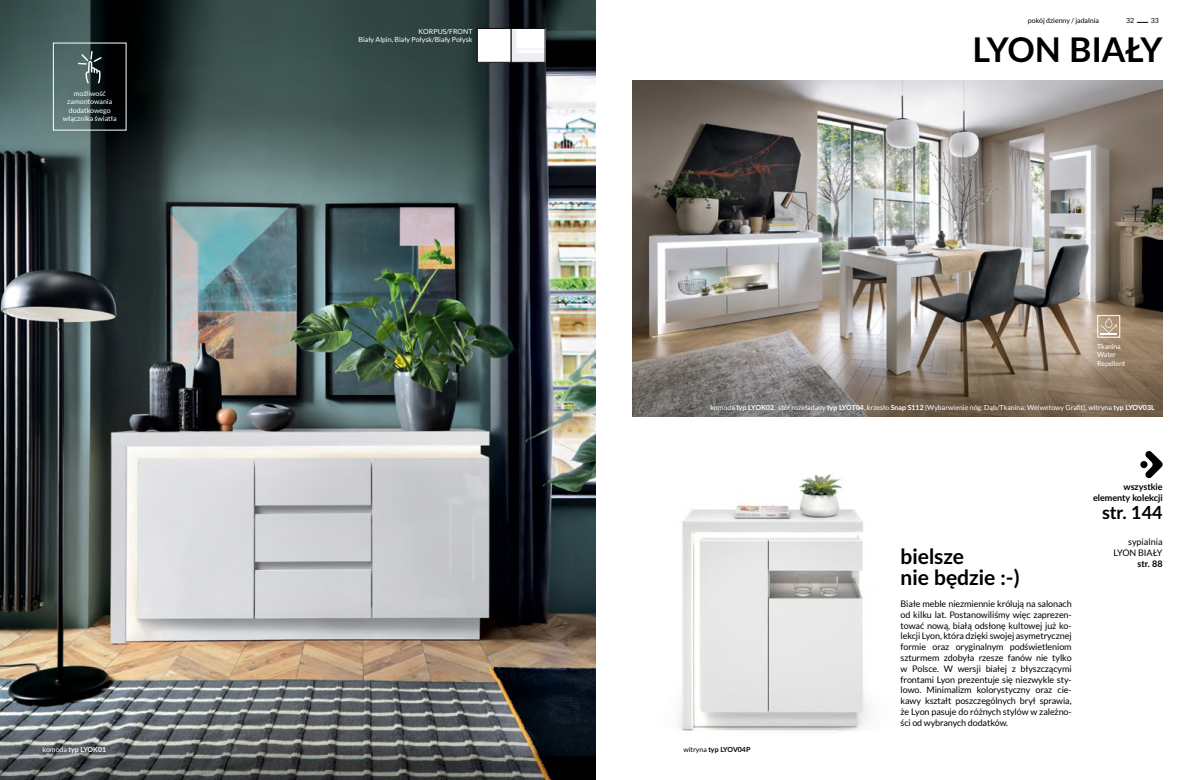
<style>
.page{position:relative;width:1191px;height:780px;background:#fff}
.page>*{position:absolute;margin:0;border:0;box-sizing:border-box;transform-origin:0 0}
.t1{font:700 34px "Lato";color:#000}
.t2{font:700 21px/21px "Lato";color:#000}
.t3{font:700 18px "Lato";color:#000}
.t4{font:9px/10.8px "Lato";letter-spacing:-.01em;color:#000;text-align:justify}
.t5{font:700 9px/10.8px "Lato";color:#000;text-align:right}
.t6{font:7px/8.4px "Lato";color:#fff;text-align:center}
.t7{font:7px "Lato";color:#000}
.t8{font:7px/8.4px "Lato";letter-spacing:-.025em;color:#fff}
.t9{font:700 7px "Lato";color:#000}
.t10{font:700 7px "Lato";color:#fff}
.s1{font-weight:400}
.s2{font-weight:700}
</style>
<div class="page">
<img style="left:0;top:0;width:595px;height:780px">
<svg style="left:78px;top:51px;width:24px;height:34px"></svg>
<div style="left:53px;top:43px;width:74px;height:88px;border:1px solid #fff"></div>
<img style="left:479px;top:30px;width:30px;height:30px">
<div style="left:477px;top:28px;width:34px;height:34px;border:1px solid #000"></div>
<svg style="left:513px;top:30px;width:30px;height:30px"></svg>
<img style="left:632px;top:81px;width:530px;height:335px">
<svg style="left:1100px;top:317px;width:17px;height:18px"></svg>
<div style="left:1097px;top:315px;width:23px;height:22px;border:1px solid #fff"></div>
<svg style="left:1145px;top:451px;width:17px;height:27px"></svg>
<div style="left:1140px;top:461px;width:7px;height:7px;background:#000;border-radius:50%"></div>
<img style="left:678px;top:474px;width:189px;height:257px">
<svg style="left:1136px;top:22px;width:12px;height:1px"></svg>
<p class="t6" style="left:63px;top:89px;width:55px">możliwość zamontowania dodatkowego włącznika światła</p>
<p class="t10" style="left:43px;top:743px;width:65px"><span class="s1">komoda</span> typ LYOK01</p>
<p class="t6" style="left:358px;top:27px;width:115px;text-align:right">KORPUS/FRONT<br>Biały Alpin, Biały Połysk/Biały Połysk</p>
<p class="t7" style="left:1028px;top:16px;width:73px">pokój dzienny / jadalnia</p>
<p class="t7" style="left:1126px;top:16px;width:10px">32</p>
<p class="t7" style="left:1150px;top:16px;width:10px">33</p>
<h1 class="t1" style="left:972px;top:24px;width:192px">LYON BIAŁY</h1>
<p class="t8" style="left:1097px;top:342px;width:30px">Tkanina<br>Water<br>Repellent</p>
<p class="t6" style="left:710px;top:403px;width:446px">komoda <span class="s2">typ LYOK02</span>, stół rozkładany <span class="s2">typ LYOT04</span>, krzesło <span class="s2">Snap S112</span> (Wybarwienie nóg: Dąb/Tkanina: Welwetowy Grafit), witryna <span class="s2">typ LYOV03L</span></p>
<p class="t9" style="left:683px;top:743px;width:68px"><span class="s1">witryna</span> typ LYOV04P</p>
<h2 class="t2" style="left:900px;top:544px;width:120px">bielsze<br>nie będzie :-)</h2>
<p class="t4" style="left:900px;top:598px;width:173px">Białe meble niezmiennie królują na salonach od kilku lat. Postanowiliśmy więc zaprezen&shy;tować nową, białą odsłonę kultowej już ko&shy;lekcji Lyon, która dzięki swojej asymetrycznej formie oraz oryginalnym podświetleniom szturmem zdobyła rzesze fanów nie tylko w Polsce. W wersji białej z błyszczącymi frontami Lyon prezentuje się niezwykle sty&shy;lowo. Minimalizm kolorystyczny oraz cie&shy;kawy kształt poszczególnych brył sprawia, że Lyon pasuje do różnych stylów w zależno&shy;ści od wybranych dodatków.</p>
<p class="t5" style="left:1093px;top:481px;width:71px">wszystkie elementy kolekcji</p>
<h3 class="t3" style="left:1102px;top:499px;width:62px">str. 144</h3>
<p class="t4" style="left:1113px;top:536px;width:51px;text-align:right">sypialnia<br>LYON BIAŁY</p>
<p class="t5" style="left:1137px;top:557px;width:27px">str. 88</p>
</div>
